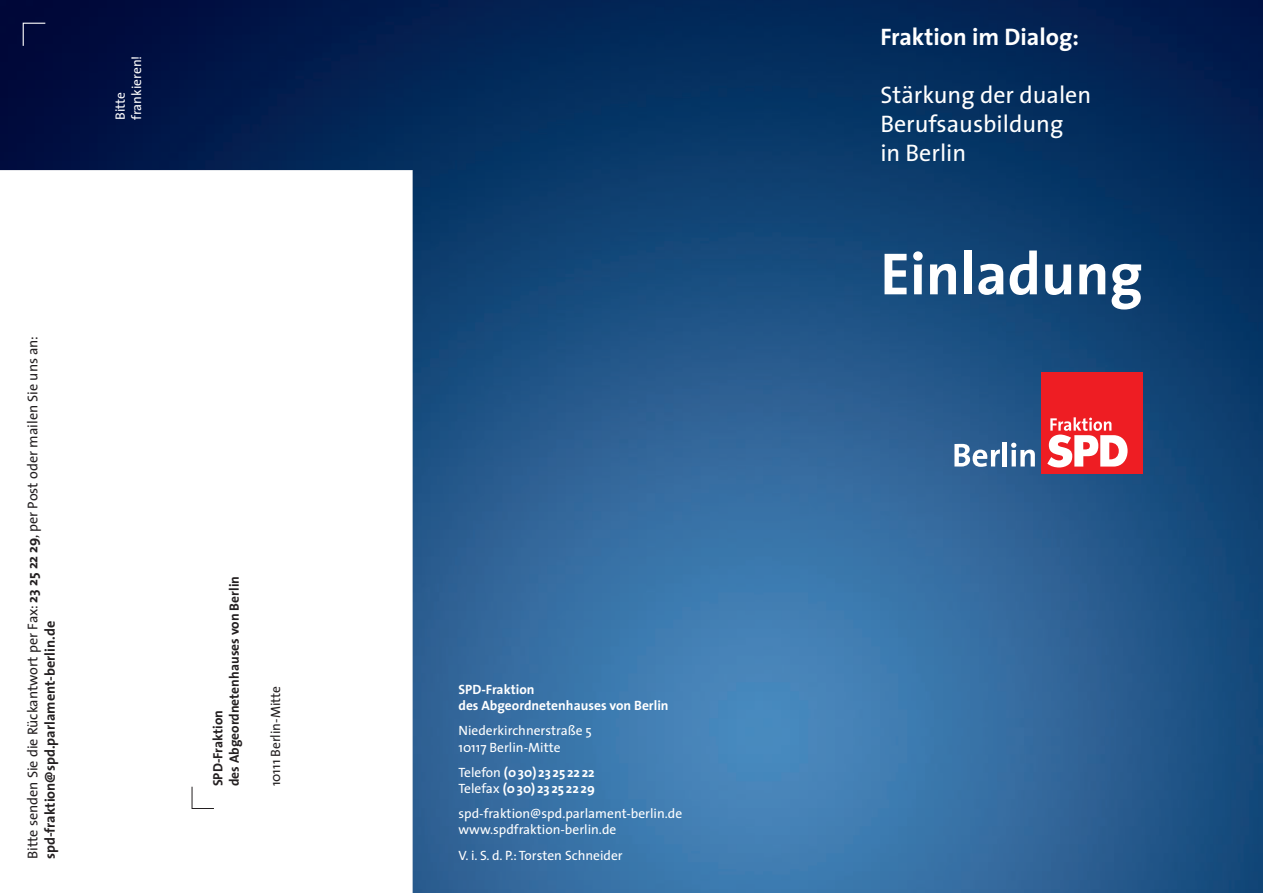
<style>
.page{position:relative;width:1263px;height:893px;background:#fff}
.page>*{position:absolute;margin:0;border:0;box-sizing:border-box;transform-origin:0 0}
.t1{font:700 60px "The Sans";color:#fff}
.t2{font:24px/28.8px "The Sans";color:#fff}
.t3{font:700 24px "The Sans";color:#fff}
.t4{font:14.25px/17.1px "The Sans";color:#231f20}
.t5{font:13.5px/16.2px "The Sans";color:#fff}
.t6{font:700 13.5px/16.2px "The Sans";color:#fff}
.t7{font:700 13.5px/16.2px "The Sans";color:#231f20}
.t8{font:13.5px "The Sans";color:#231f20}
.s1{font-weight:700}
.s2{font-weight:400}
</style>
<div class="page">
<img style="left:0;top:0;width:1263px;height:893px">
<svg style="left:22px;top:22px;width:24px;height:25px"></svg>
<div style="left:1041px;top:372px;width:102px;height:102px;background:#ee1d23"></div>
<svg style="left:954px;top:444px;width:46px;height:23px"></svg>
<hr style="left:1003px;top:442px;width:4px;height:24px;background:#fff">
<svg style="left:1011px;top:443px;width:24px;height:23px"></svg>
<svg style="left:1047px;top:417px;width:80px;height:50px"></svg>
<svg style="left:191px;top:786px;width:24px;height:23px"></svg>
<p class="t5" style="left:112px;top:120px;width:66px;rotate:-90deg">Bitte frankieren!</p>
<p class="t4" style="left:24px;top:859px;width:525px;rotate:-90deg">Bitte senden Sie die Rückantwort per Fax: <span class="s1">23 25 22 29</span>, per Post oder mailen Sie uns an: <span class="s1">spd-fraktion@spd.parlament-berlin.de</span></p>
<p class="t7" style="left:210px;top:786px;width:212px;rotate:-90deg">SPD-Fraktion<br>des Abgeordnetenhauses von Berlin</p>
<p class="t8" style="left:264px;top:786px;width:102px;rotate:-90deg">10111 Berlin-Mitte</p>
<p class="t6" style="left:458px;top:681px;width:212px">SPD-Fraktion<br>des Abgeordnetenhauses von Berlin</p>
<p class="t5" style="left:458px;top:722px;width:135px">Niederkirchnerstraße 5<br>10117 Berlin-Mitte</p>
<p class="t6" style="left:458px;top:764px;width:138px"><span class="s2">Telefon</span> (030) 23 25 22 22<br><span class="s2">Telefax</span> (030) 23 25 22 29</p>
<p class="t5" style="left:458px;top:805px;width:225px">spd-fraktion@spd.parlament-berlin.de www.spdfraktion-berlin.de</p>
<p class="t5" style="left:458px;top:847px;width:166px">V. i. S. d. P.: Torsten Schneider</p>
<h2 class="t3" style="left:880px;top:17px;width:200px">Fraktion im Dialog:</h2>
<h2 class="t2" style="left:880px;top:80px;width:212px">Stärkung der dualen<br>Berufsausbildung<br>in Berlin</h2>
<h1 class="t1" style="left:880px;top:224px;width:264px">Einladung</h1>
</div>
